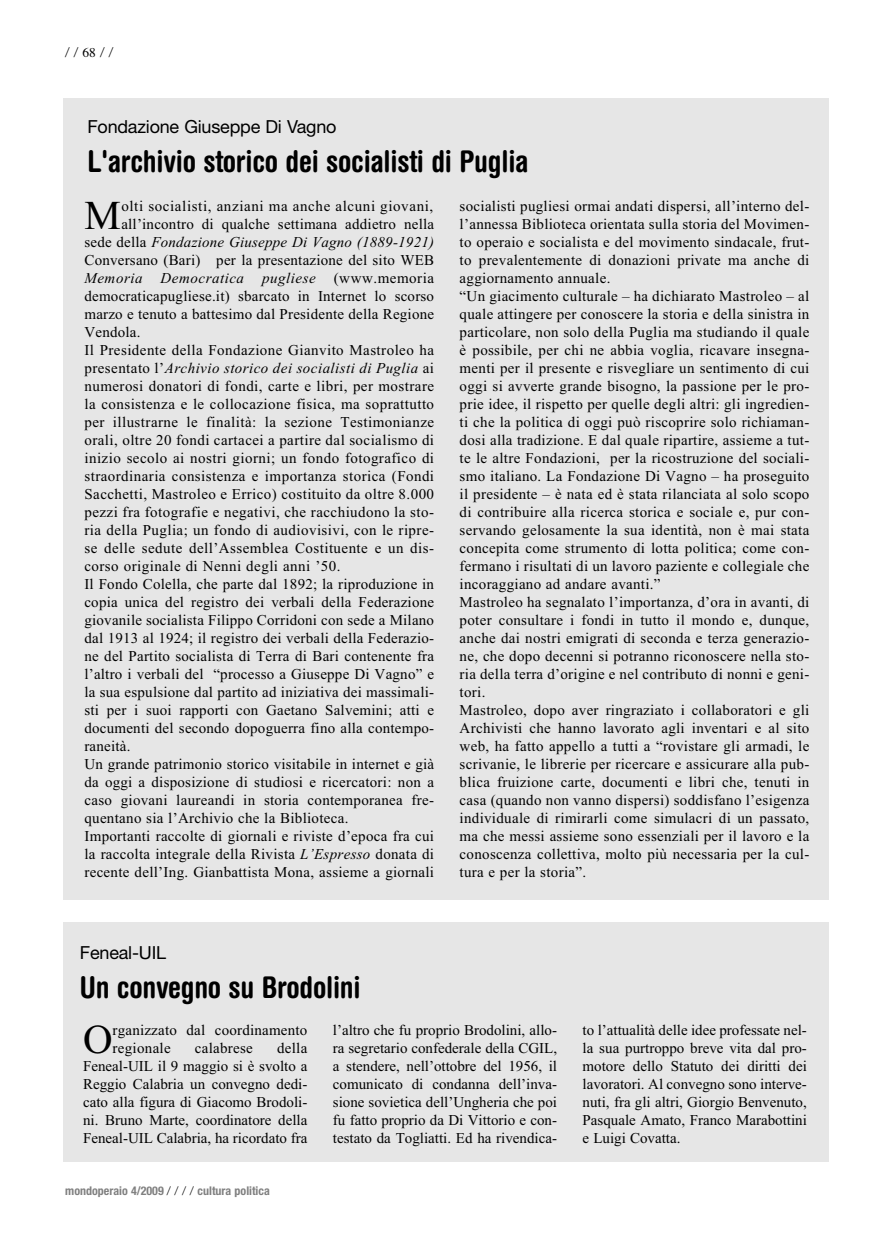
<style>
.page{position:relative;width:893px;height:1234px;background:#fff}
.page>*{position:absolute;margin:0;border:0;box-sizing:border-box;transform-origin:0 0}
.t1{font:40.95px "Times New Roman";color:#000}
.t2{font:700 condensed 30px "Helvetica Rounded";letter-spacing:-.01em;color:#000}
.t3{font:18px "Helvetica Neue";letter-spacing:-.01em;color:#000}
.t4{font:15px/18px "Times New Roman";letter-spacing:.02em;color:#000}
.t5{font:15px "Times New Roman PS Italic MT OTF";letter-spacing:.03em;color:#000}
.t6{font:300 13.5px "Helvetica Neue";color:#000}
.t7{font:700 condensed 12px "Helvetica Neue";color:#808080}
.s1{font-family:"Times";font-weight:400}
.s2{font-family:"Times New Roman"}
.s3{font-family:"Times New Roman PS Italic MT OTF"}
.s4{font-weight:300;font-stretch:normal;color:#000}
</style>
<div class="page">
<div style="left:64px;top:98px;width:765px;height:801px;background:#e6e6e6"></div>
<div style="left:64px;top:922px;width:765px;height:239px;background:#e6e6e6"></div>
<p class="t6" style="left:65px;top:44px;width:50px">//<span class="s1">68</span>//</p>
<p class="t3" style="left:87px;top:115px;width:251px">Fondazione Giuseppe Di Vagno</p>
<h2 class="t2" style="left:87px;top:150px;width:443px">L'archivio storico dei socialisti di Puglia</h2>
<h1 class="t1" style="left:84px;top:190px;width:38px">M</h1>
<p class="t4" style="left:121px;top:196px;width:314px">olti socialisti, anziani ma anche alcuni giovani, all’incontro di qualche settimana addietro nella</p>
<p class="t5" style="left:84px;top:232px;width:351px"><span class="s2">sede della</span> Fondazione Giuseppe Di Vagno (1889-1921)</p>
<p class="t4" style="left:84px;top:250px;width:351px">Conversano (Bari) per la presentazione del sito WEB</p>
<p class="t5" style="left:84px;top:268px;width:351px">Memoria Democratica pugliese <span class="s2">(www.memoria</span></p>
<p class="t4" style="left:84px;top:286px;width:351px">democraticapugliese.it) sbarcato in Internet lo scorso marzo e tenuto a battesimo dal Presidente della Regione Vendola.<br>Il Presidente della Fondazione Gianvito Mastroleo ha</p>
<p class="t5" style="left:84px;top:358px;width:351px"><span class="s2">presentato l’</span>Archivio storico dei socialisti di Puglia <span class="s2">ai</span></p>
<p class="t4" style="left:84px;top:376px;width:351px">numerosi donatori di fondi, carte e libri, per mostrare la consistenza e le collocazione fisica, ma soprattutto per illustrarne le finalità: la sezione Testimonianze orali, oltre 20 fondi cartacei a partire dal socialismo di inizio secolo ai nostri giorni; un fondo fotografico di straordinaria consistenza e importanza storica (Fondi Sacchetti, Mastroleo e Errico) costituito da oltre 8.000 pezzi fra fotografie e negativi, che racchiudono la sto&shy;ria della Puglia; un fondo di audiovisivi, con le ripre&shy;se delle sedute dell’Assemblea Costituente e un dis&shy;corso originale di Nenni degli anni ’50.<br>Il Fondo Colella, che parte dal 1892; la riproduzione in copia unica del registro dei verbali della Federazione giovanile socialista Filippo Corridoni con sede a Milano dal 1913 al 1924; il registro dei verbali della Federazio&shy;ne del Partito socialista di Terra di Bari contenente fra l’altro i verbali del “processo a Giuseppe Di Vagno” e la sua espulsione dal partito ad iniziativa dei massimali&shy;sti per i suoi rapporti con Gaetano Salvemini; atti e documenti del secondo dopoguerra fino alla contempo&shy;raneità.<br>Un grande patrimonio storico visitabile in internet e già da oggi a disposizione di studiosi e ricercatori: non a caso giovani laureandi in storia contemporanea fre&shy;quentano sia l’Archivio che la Biblioteca.<br>Importanti raccolte di giornali e riviste d’epoca fra cui la raccolta integrale della Rivista <span class="s3">L’Espresso</span> donata di recente dell’Ing. Gianbattista Mona, assieme a giornali</p>
<p class="t4" style="left:460px;top:196px;width:351px">socialisti pugliesi ormai andati dispersi, all’interno del&shy;l’annessa Biblioteca orientata sulla storia del Movimen&shy;to operaio e socialista e del movimento sindacale, frut&shy;to prevalentemente di donazioni private ma anche di aggiornamento annuale.<br>“Un giacimento culturale – ha dichiarato Mastroleo – al quale attingere per conoscere la storia e della sinistra in particolare, non solo della Puglia ma studiando il quale è possibile, per chi ne abbia voglia, ricavare insegna&shy;menti per il presente e risvegliare un sentimento di cui oggi si avverte grande bisogno, la passione per le pro&shy;prie idee, il rispetto per quelle degli altri: gli ingredien&shy;ti che la politica di oggi può riscoprire solo richiaman&shy;dosi alla tradizione. E dal quale ripartire, assieme a tut&shy;te le altre Fondazioni, per la ricostruzione del sociali&shy;smo italiano. La Fondazione Di Vagno – ha proseguito il presidente – è nata ed è stata rilanciata al solo scopo di contribuire alla ricerca storica e sociale e, pur con&shy;servando gelosamente la sua identità, non è mai stata concepita come strumento di lotta politica; come con&shy;fermano i risultati di un lavoro paziente e collegiale che incoraggiano ad andare avanti.”<br>Mastroleo ha segnalato l’importanza, d’ora in avanti, di poter consultare i fondi in tutto il mondo e, dunque, anche dai nostri emigrati di seconda e terza generazio&shy;ne, che dopo decenni si potranno riconoscere nella sto&shy;ria della terra d’origine e nel contributo di nonni e geni&shy;tori.<br>Mastroleo, dopo aver ringraziato i collaboratori e gli Archivisti che hanno lavorato agli inventari e al sito web, ha fatto appello a tutti a “rovistare gli armadi, le scrivanie, le librerie per ricercare e assicurare alla pub&shy;blica fruizione carte, documenti e libri che, tenuti in casa (quando non vanno dispersi) soddisfano l’esigenza individuale di rimirarli come simulacri di un passato, ma che messi assieme sono essenziali per il lavoro e la conoscenza collettiva, molto più necessaria per la cul&shy;tura e per la storia”.</p>
<p class="t3" style="left:80px;top:942px;width:88px">Feneal-UIL</p>
<h2 class="t2" style="left:80px;top:976px;width:282px">Un convegno su Brodolini</h2>
<h1 class="t1" style="left:83px;top:1014px;width:31px">O</h1>
<p class="t4" style="left:113px;top:1020px;width:196px">rganizzato dal coordinamento regionale</p>
<p class="t4" style="left:83px;top:1038px;width:226px;text-align:justify;text-indent:194px">della Feneal-UIL il 9 maggio si è svolto a Reggio Calabria un convegno dedi&shy;cato alla figura di Giacomo Brodoli&shy;ni. Bruno Marte, coordinatore della Feneal-UIL Calabria, ha ricordato fra</p>
<p class="t4" style="left:195px;top:1038px;width:60px">calabrese</p>
<p class="t7" style="left:65px;top:1182px;width:206px">mondoperaio 4/2009 <span class="s4">/ / / /</span> cultura politica</p>
<p class="t4" style="left:333px;top:1020px;width:226px;text-align:justify">l’altro che fu proprio Brodolini, allo&shy;ra segretario confederale della CGIL, a stendere, nell’ottobre del 1956, il comunicato di condanna dell’inva&shy;sione sovietica dell’Ungheria che poi fu fatto proprio da Di Vittorio e con&shy;testato da Togliatti. Ed ha rivendica-</p>
<p class="t4" style="left:583px;top:1020px;width:226px;text-align:justify">to l’attualità delle idee professate nel&shy;la sua purtroppo breve vita dal pro&shy;motore dello Statuto dei diritti dei lavoratori. Al convegno sono interve&shy;nuti, fra gli altri, Giorgio Benvenuto, Pasquale Amato, Franco Marabottini e Luigi Covatta.</p>
</div>
